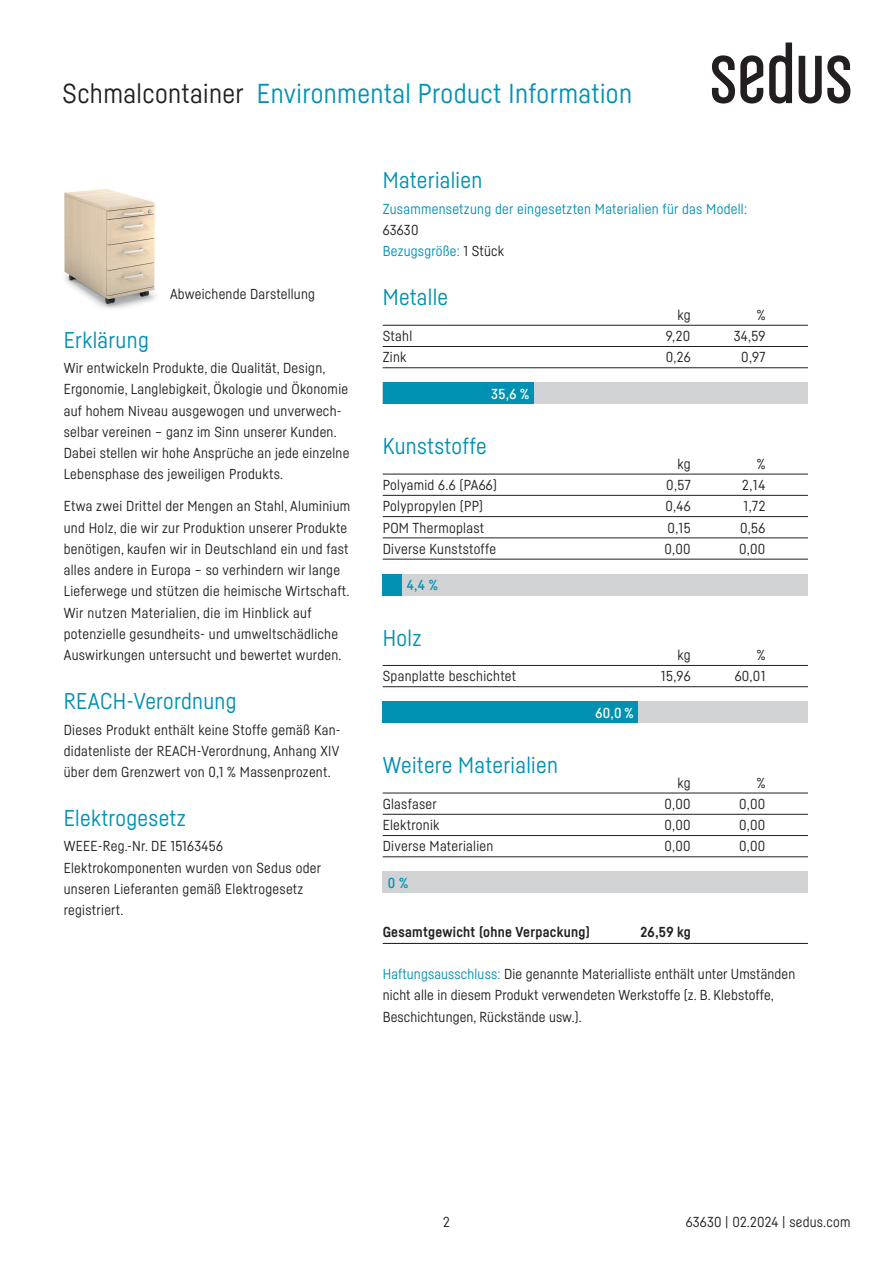
<style>
.page{position:relative;width:893px;height:1263px;background:#fff}
.page>*{position:absolute;margin:0;border:0;box-sizing:border-box;transform-origin:0 0}
.t1{font:27px "Sedus Sans";letter-spacing:.015em;color:#0091b2}
.t2{font:22.5px "Sedus Sans";letter-spacing:.015em;color:#0091b2}
.t3{font:14.25px/21.3px "Sedus Sans";letter-spacing:.02em;color:#231f20}
.t4{font:14.25px/21.3px "Sedus Sans";letter-spacing:.02em;color:#0091b2}
.t5{font:700 14.25px "Sedus Sans";letter-spacing:.02em;color:#231f20}
.t6{font:500 14.25px "Sedus Sans";color:#fff}
.t7{font:500 14.25px "Sedus Sans";color:#0091b2}
.s1{color:#231f20}
.s2{color:#0091b2}
</style>
<div class="page">
<img style="left:64px;top:189px;width:92px;height:120px">
<svg style="left:712px;top:55px;width:51px;height:49px"></svg>
<svg style="left:769px;top:43px;width:23px;height:61px"></svg>
<svg style="left:799px;top:55px;width:51px;height:49px"></svg>
<hr style="left:383px;top:325px;width:425px;height:1px;background:#231f20">
<hr style="left:383px;top:346px;width:425px;height:1px;background:#231f20">
<hr style="left:383px;top:367px;width:425px;height:1px;background:#231f20">
<hr style="left:383px;top:474px;width:425px;height:1px;background:#231f20">
<hr style="left:383px;top:495px;width:425px;height:1px;background:#231f20">
<hr style="left:383px;top:516px;width:425px;height:1px;background:#231f20">
<hr style="left:383px;top:538px;width:425px;height:1px;background:#231f20">
<hr style="left:383px;top:559px;width:425px;height:1px;background:#231f20">
<div style="left:383px;top:383px;width:425px;height:21px;background:#d1d2d4"></div>
<div style="left:383px;top:574px;width:425px;height:21px;background:#d1d2d4"></div>
<div style="left:383px;top:383px;width:151px;height:21px;background:#0091b2"></div>
<div style="left:383px;top:574px;width:19px;height:21px;background:#0091b2"></div>
<hr style="left:383px;top:793px;width:425px;height:1px;background:#231f20">
<hr style="left:383px;top:814px;width:425px;height:1px;background:#231f20">
<hr style="left:383px;top:835px;width:425px;height:1px;background:#231f20">
<hr style="left:383px;top:856px;width:425px;height:1px;background:#231f20">
<div style="left:383px;top:872px;width:425px;height:21px;background:#d1d2d4"></div>
<hr style="left:383px;top:943px;width:425px;height:1px;background:#231f20">
<hr style="left:383px;top:665px;width:425px;height:1px;background:#231f20">
<hr style="left:383px;top:686px;width:425px;height:1px;background:#231f20">
<div style="left:383px;top:702px;width:425px;height:21px;background:#d1d2d4"></div>
<div style="left:383px;top:702px;width:255px;height:21px;background:#0091b2"></div>
<h1 class="t1" style="left:63px;top:77px;width:571px"><span class="s1">Schmalcontainer</span> Environmental Product Information</h1>
<h2 class="t2" style="left:383px;top:167px;width:101px">Materialien</h2>
<h2 class="t2" style="left:64px;top:326px;width:87px">Erklärung</h2>
<p class="t3" style="left:170px;top:283px;width:146px">Abweichende Darstellung</p>
<p class="t3" style="left:64px;top:357px;width:287px">Wir entwickeln Produkte, die Qualität, Design, Ergonomie, Langlebigkeit, Ökologie und Ökonomie auf hohem Niveau ausgewogen und unverwech&shy;selbar vereinen – ganz im Sinn unserer Kunden.<br>Dabei stellen wir hohe Ansprüche an jede einzelne Lebensphase des jeweiligen Produkts.</p>
<p class="t3" style="left:64px;top:495px;width:288px">Etwa zwei Drittel der Mengen an Stahl, Aluminium und Holz, die wir zur Produktion unserer Produkte benötigen, kaufen wir in Deutschland ein und fast alles andere in Europa – so verhindern wir lange Lieferwege und stützen die heimische Wirtschaft.<br>Wir nutzen Materialien, die im Hinblick auf potenzielle gesundheits- und umweltschädliche Auswirkungen untersucht und bewertet wurden.</p>
<h2 class="t2" style="left:64px;top:688px;width:174px">REACH-Verordnung</h2>
<p class="t3" style="left:64px;top:718px;width:278px;text-align:justify">Dieses Produkt enthält keine Stoffe gemäß Kan&shy;didatenliste der REACH-Verordnung, Anhang XIV über dem Grenzwert von 0,1 % Massenprozent.</p>
<h2 class="t2" style="left:64px;top:805px;width:124px">Elektrogesetz</h2>
<p class="t3" style="left:64px;top:835px;width:259px">WEEE-Reg.-Nr. DE 15163456<br>Elektrokomponenten wurden von Sedus oder unseren Lieferanten gemäß Elektrogesetz registriert.</p>
<p class="t4" style="left:383px;top:198px;width:366px">Zusammensetzung der eingesetzten Materialien für das Modell:</p>
<p class="t4" style="left:383px;top:219px;width:123px"><span class="s1">63630<br></span>Bezugsgröße: <span class="s1">1 Stück</span></p>
<h2 class="t2" style="left:383px;top:284px;width:67px">Metalle</h2>
<p class="t3" style="left:678px;top:304px;width:15px">kg</p>
<p class="t3" style="left:757px;top:304px;width:10px">%</p>
<p class="t3" style="left:383px;top:325px;width:31px">Stahl</p>
<p class="t3" style="left:666px;top:325px;width:26px">9,20</p>
<p class="t3" style="left:734px;top:325px;width:33px">34,59</p>
<p class="t3" style="left:383px;top:346px;width:25px">Zink</p>
<p class="t3" style="left:666px;top:346px;width:26px">0,26</p>
<p class="t3" style="left:741px;top:346px;width:26px">0,97</p>
<p class="t6" style="left:491px;top:385px;width:40px">35,6 %</p>
<h2 class="t2" style="left:383px;top:433px;width:105px">Kunststoffe</h2>
<p class="t3" style="left:678px;top:453px;width:15px">kg</p>
<p class="t3" style="left:757px;top:453px;width:10px">%</p>
<p class="t3" style="left:383px;top:474px;width:116px">Polyamid 6.6 (PA66)</p>
<p class="t3" style="left:666px;top:474px;width:26px">0,57</p>
<p class="t3" style="left:742px;top:474px;width:25px">2,14</p>
<p class="t3" style="left:383px;top:495px;width:102px">Polypropylen (PP)</p>
<p class="t3" style="left:666px;top:495px;width:27px">0,46</p>
<p class="t3" style="left:744px;top:495px;width:23px">1,72</p>
<p class="t3" style="left:383px;top:516px;width:103px">POM Thermoplast</p>
<p class="t3" style="left:668px;top:516px;width:25px">0,15</p>
<p class="t3" style="left:740px;top:516px;width:27px">0,56</p>
<p class="t3" style="left:383px;top:538px;width:115px">Diverse Kunststoffe</p>
<p class="t3" style="left:664px;top:538px;width:28px">0,00</p>
<p class="t3" style="left:739px;top:538px;width:28px">0,00</p>
<p class="t7" style="left:407px;top:576px;width:33px">4,4 %</p>
<h2 class="t2" style="left:383px;top:624px;width:40px">Holz</h2>
<p class="t3" style="left:678px;top:644px;width:15px">kg</p>
<p class="t3" style="left:757px;top:644px;width:10px">%</p>
<p class="t3" style="left:383px;top:665px;width:135px">Spanplatte beschichtet</p>
<p class="t3" style="left:661px;top:665px;width:31px">15,96</p>
<p class="t3" style="left:735px;top:665px;width:32px">60,01</p>
<p class="t6" style="left:595px;top:704px;width:40px">60,0 %</p>
<h2 class="t2" style="left:383px;top:752px;width:177px">Weitere Materialien</h2>
<p class="t3" style="left:678px;top:772px;width:15px">kg</p>
<p class="t3" style="left:757px;top:772px;width:10px">%</p>
<p class="t3" style="left:383px;top:793px;width:56px">Glasfaser</p>
<p class="t3" style="left:664px;top:793px;width:28px">0,00</p>
<p class="t3" style="left:739px;top:793px;width:28px">0,00</p>
<p class="t3" style="left:383px;top:814px;width:58px">Elektronik</p>
<p class="t3" style="left:664px;top:814px;width:28px">0,00</p>
<p class="t3" style="left:739px;top:814px;width:28px">0,00</p>
<p class="t3" style="left:383px;top:835px;width:112px">Diverse Materialien</p>
<p class="t3" style="left:664px;top:835px;width:28px">0,00</p>
<p class="t3" style="left:739px;top:835px;width:28px">0,00</p>
<p class="t7" style="left:388px;top:874px;width:22px">0 %</p>
<p class="t5" style="left:383px;top:923px;width:209px">Gesamtgewicht (ohne Verpackung)</p>
<p class="t5" style="left:640px;top:923px;width:52px">26,59 kg</p>
<p class="t3" style="left:383px;top:963px;width:414px"><span class="s2">Haftungsausschluss:</span> Die genannte Materialliste enthält unter Umständen nicht alle in diesem Produkt verwendeten Werkstoffe (z. B. Klebstoffe,<br>Beschichtungen, Rückstände usw.).</p>
<p class="t3" style="left:443px;top:1211px;width:8px">2</p>
<p class="t3" style="left:686px;top:1211px;width:166px">63630 | 02.2024 | sedus.com</p>
</div>
